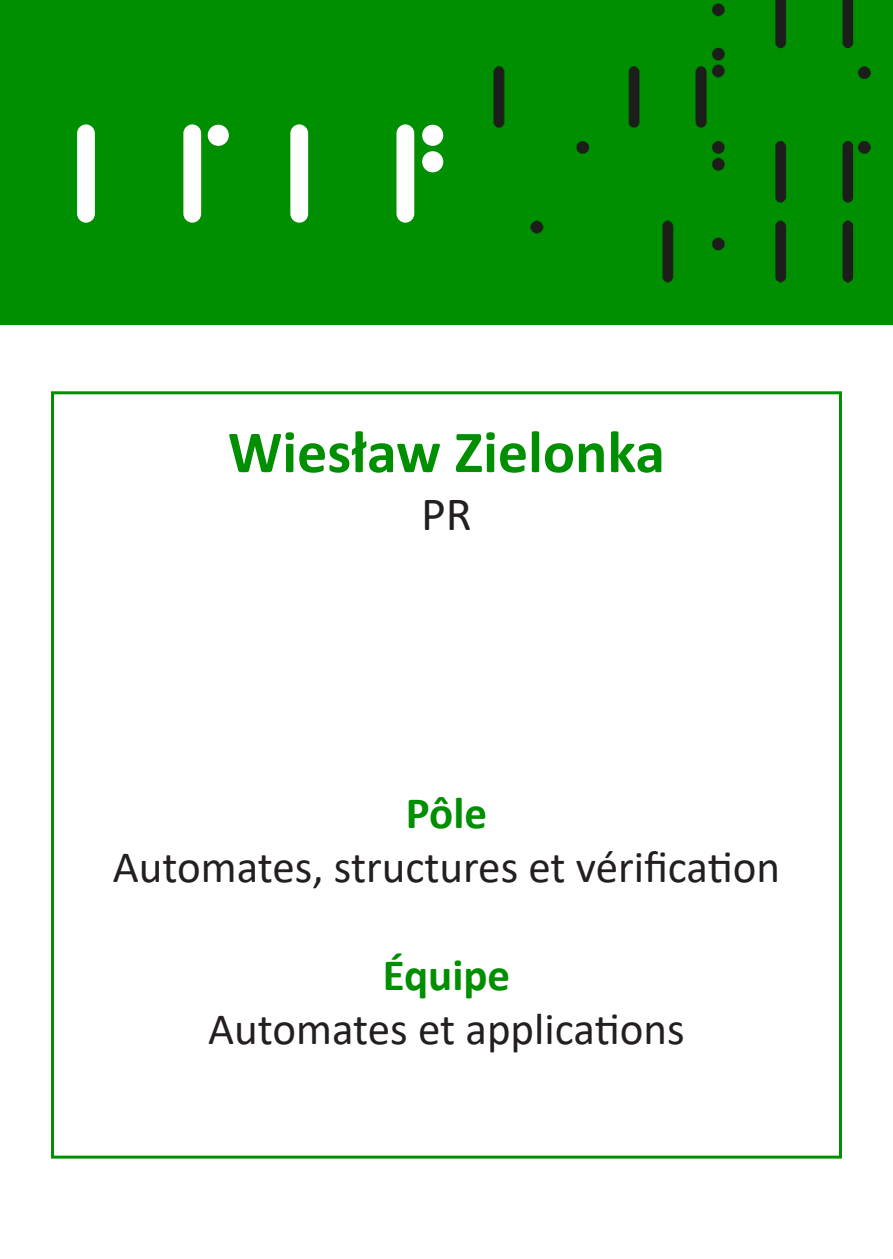
<style>
.page{position:relative;width:893px;height:1259px;background:#fff}
.page>*{position:absolute;margin:0;border:0;box-sizing:border-box;transform-origin:0 0}
.t1{font:700 60px "Calibri";color:#008f00}
.t2{font:48px "Calibri";color:#231f20}
.t3{font:45px "Calibri";color:#231f20}
.t4{font:700 45px "Calibri";color:#008f00}
</style>
<div class="page">
<div style="left:51px;top:391px;width:791px;height:767px;border:3px solid #008f00"></div>
<div style="left:0;top:0;width:893px;height:325px;background:#008f00"></div>
<svg style="left:77px;top:124px;width:337px;height:99px"></svg>
<div style="left:208px;top:125px;width:21px;height:21px;background:#fff;border-radius:50%"></div>
<div style="left:422px;top:125px;width:21px;height:21px;background:#fff;border-radius:50%"></div>
<div style="left:422px;top:151px;width:21px;height:21px;background:#fff;border-radius:50%"></div>
<img style="left:493px;top:0;width:378px;height:283px">
<p class="t1" style="left:228px;top:410px;width:439px">Wiesław Zielonka</p>
<p class="t2" style="left:421px;top:480px;width:52px">PR</p>
<p class="t4" style="left:406px;top:781px;width:83px">Pôle</p>
<p class="t3" style="left:113px;top:836px;width:669px">Automates, structures et vérification</p>
<p class="t4" style="left:383px;top:943px;width:129px">Équipe</p>
<p class="t3" style="left:208px;top:998px;width:478px">Automates et applications</p>
</div>
